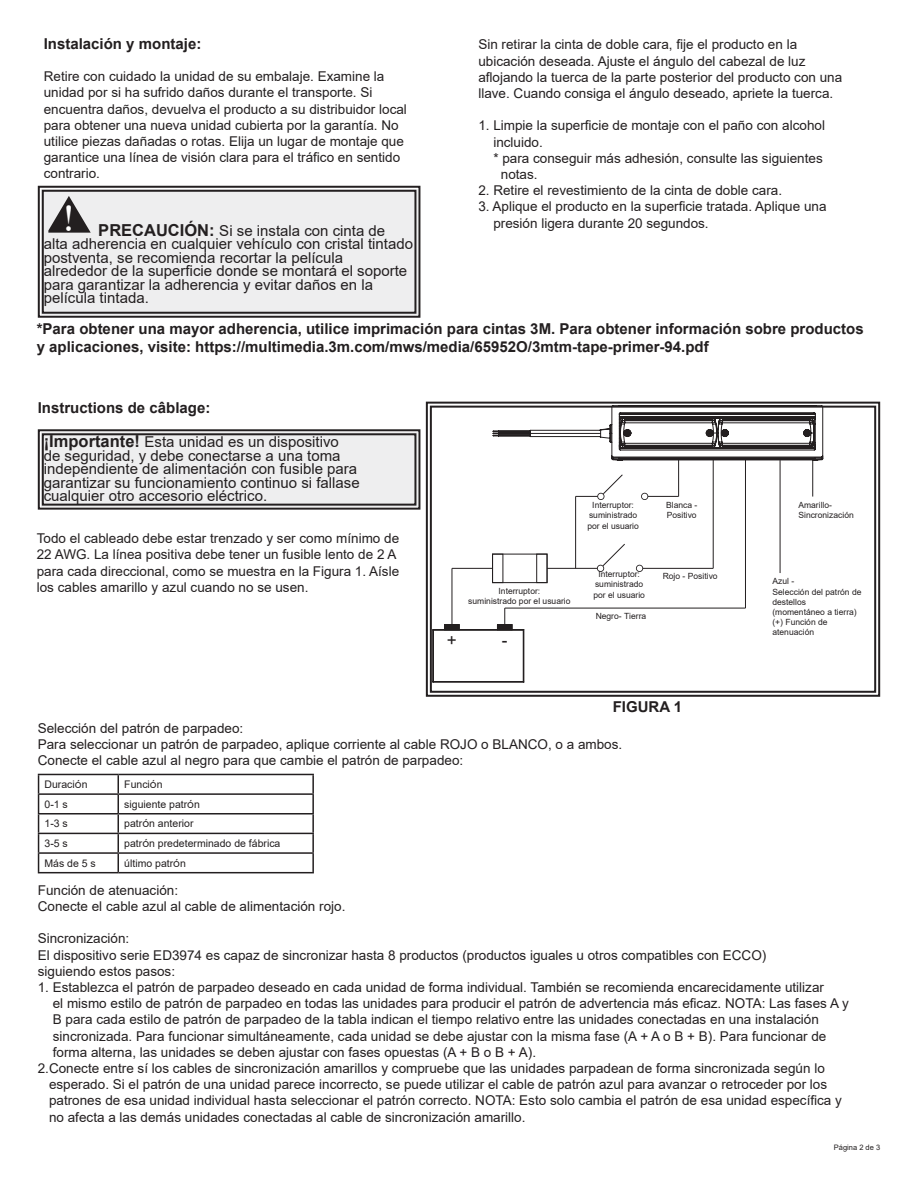
<style>
.page{position:relative;width:918px;height:1188px;background:#fff}
.page>*{position:absolute;margin:0;border:0;box-sizing:border-box;transform-origin:0 0}
.t1{font:38.25px "Bask Old Face";color:#fff}
.t2{font:17.1px "Arial";color:#231f20}
.t3{font:15px/13.5px "Arial";color:#231f20}
.t4{font:700 15px/18px "Arial";color:#231f20}
.t5{font:13.5px/16.2px "Arial";color:#231f20}
.t6{font:10.5px "Arial";color:#231f20}
.t7{font:8.55px/10.2px "Arial";color:#231f20}
.t8{font:7.5px "Arial";color:#231f20}
.s1{font-weight:700;font-size:16.5px}
</style>
<div class="page">
<svg style="left:37px;top:429px;width:384px;height:81px;background:#dfdedf"></svg>
<div style="left:42px;top:433px;width:374px;height:73px;border:2px solid #231f20"></div>
<svg style="left:425px;top:401px;width:456px;height:296px"></svg>
<div style="left:430px;top:406px;width:446px;height:287px;border:2px solid #231f20"></div>
<svg style="left:37px;top:185px;width:384px;height:133px;background:#e3e3e4"></svg>
<div style="left:42px;top:190px;width:374px;height:124px;border:2px solid #231f20"></div>
<hr style="left:38px;top:774px;width:80px;height:1px;background:#231f20">
<hr style="left:118px;top:774px;width:196px;height:1px;background:#231f20">
<hr style="left:38px;top:793px;width:80px;height:2px;background:#231f20">
<hr style="left:118px;top:793px;width:196px;height:2px;background:#231f20">
<hr style="left:38px;top:813px;width:80px;height:2px;background:#231f20">
<hr style="left:118px;top:813px;width:196px;height:2px;background:#231f20">
<hr style="left:38px;top:833px;width:80px;height:1px;background:#231f20">
<hr style="left:118px;top:833px;width:196px;height:1px;background:#231f20">
<hr style="left:38px;top:852px;width:80px;height:2px;background:#231f20">
<svg style="left:38px;top:775px;width:1px;height:97px"></svg>
<hr style="left:118px;top:852px;width:196px;height:2px;background:#231f20">
<svg style="left:118px;top:775px;width:1px;height:97px"></svg>
<svg style="left:312px;top:775px;width:2px;height:97px"></svg>
<hr style="left:38px;top:872px;width:80px;height:1px;background:#231f20">
<hr style="left:118px;top:872px;width:196px;height:1px;background:#231f20">
<p class="t4" style="left:44px;top:35px;width:159px">Instalación y montaje:</p>
<p class="t5" style="left:44px;top:68px;width:365px">Retire con cuidado la unidad de su embalaje. Examine la unidad por si ha sufrido daños durante el transporte. Si encuentra daños, devuelva el producto a su distribuidor local para obtener una nueva unidad cubierta por la garantía. No utilice piezas dañadas o rotas. Elija un lugar de montaje que garantice una línea de visión clara para el tráfico en sentido contrario.</p>
<p class="t1" style="left:64px;top:197px;width:11px">!</p>
<p class="t3" style="left:44px;top:223px;width:371px;text-indent:55px"><span class="s1">PRECAUCIÓN:</span> Si se instala con cinta de alta adherencia en cualquier vehículo con cristal tintado postventa, se recomienda recortar la película</p>
<p class="t3" style="left:44px;top:264px;width:365px">alrededor de la superficie donde se montará el soporte para garantizar la adherencia y evitar daños en la película tintada.</p>
<p class="t5" style="left:478px;top:36px;width:320px">Sin retirar la cinta de doble cara, fije el producto en la</p>
<p class="t5" style="left:478px;top:53px;width:365px">ubicación deseada. Ajuste el ángulo del cabezal de luz aflojando la tuerca de la parte posterior del producto con una llave. Cuando consiga el ángulo deseado, apriete la tuerca.</p>
<p class="t5" style="left:478px;top:117px;width:348px">1. Limpie la superficie de montaje con el paño con alcohol</p>
<p class="t5" style="left:493px;top:134px;width:51px">incluido.</p>
<p class="t5" style="left:493px;top:150px;width:331px">* para conseguir más adhesión, consulte las siguientes</p>
<p class="t5" style="left:501px;top:166px;width:38px">notas.</p>
<p class="t5" style="left:478px;top:182px;width:305px">2. Retire el revestimiento de la cinta de doble cara.</p>
<p class="t5" style="left:478px;top:198px;width:350px">3. Aplique el producto en la superficie tratada. Aplique una</p>
<p class="t5" style="left:493px;top:215px;width:217px">presión ligera durante 20 segundos.</p>
<p class="t4" style="left:37px;top:319px;width:828px">*Para obtener una mayor adherencia, utilice imprimación para cintas 3M. Para obtener información sobre productos y aplicaciones, visite: https://multimedia.3m.com/mws/media/65952O/3mtm-tape-primer-94.pdf</p>
<p class="t4" style="left:38px;top:398px;width:174px">Instructions de câblage:</p>
<p class="t3" style="left:44px;top:435px;width:317px"><span class="s1">¡Importante!</span> Esta unidad es un dispositivo<br>de seguridad, y debe conectarse a una toma independiente de alimentación con fusible para garantizar su funcionamiento continuo si fallase cualquier otro accesorio eléctrico.</p>
<p class="t5" style="left:37px;top:530px;width:364px">Todo el cableado debe estar trenzado y ser como mínimo de</p>
<p class="t5" style="left:37px;top:547px;width:361px">22 AWG. La línea positiva debe tener un fusible lento de 2 A</p>
<p class="t5" style="left:37px;top:563px;width:364px">para cada direccional, como se muestra en la Figura 1. Aísle</p>
<p class="t5" style="left:37px;top:579px;width:273px">los cables amarillo y azul cuando no se usen.</p>
<p class="t7" style="left:468px;top:586px;width:104px;text-align:center">Interruptor:<br>suministrado por el usuario</p>
<p class="t2" style="left:447px;top:628px;width:11px">+</p>
<p class="t2" style="left:502px;top:628px;width:7px">-</p>
<p class="t7" style="left:587px;top:500px;width:53px;text-align:center">Interruptor: suministrado por el usuario</p>
<p class="t7" style="left:666px;top:500px;width:33px">Blanca -<br>Positivo</p>
<p class="t7" style="left:598px;top:569px;width:43px">Interruptor:</p>
<p class="t7" style="left:663px;top:571px;width:56px">Rojo - Positivo</p>
<p class="t7" style="left:593px;top:579px;width:53px">suministrado por el usuario</p>
<p class="t7" style="left:596px;top:611px;width:52px">Negro- Tierra</p>
<p class="t4" style="left:613px;top:698px;width:71px">FIGURA 1</p>
<p class="t5" style="left:38px;top:720px;width:207px">Selección del patrón de parpadeo:</p>
<p class="t5" style="left:38px;top:736px;width:586px">Para seleccionar un patrón de parpadeo, aplique corriente al cable ROJO o BLANCO, o a ambos.</p>
<p class="t5" style="left:38px;top:752px;width:427px">Conecte el cable azul al negro para que cambie el patrón de parpadeo:</p>
<p class="t6" style="left:45px;top:777px;width:44px">DuraciΌn</p>
<p class="t6" style="left:124px;top:777px;width:40px">FunciΌn</p>
<p class="t6" style="left:45px;top:797px;width:25px">0-1 s</p>
<p class="t6" style="left:124px;top:797px;width:77px">siguiente patrΌn</p>
<p class="t6" style="left:45px;top:816px;width:25px">1-3 s</p>
<p class="t6" style="left:124px;top:816px;width:71px">patrΌn anterior</p>
<p class="t6" style="left:45px;top:836px;width:25px">3-5 s</p>
<p class="t6" style="left:124px;top:836px;width:158px">patrΌn predeterminado de fábrica</p>
<p class="t6" style="left:45px;top:856px;width:53px">Más de 5 s</p>
<p class="t6" style="left:124px;top:856px;width:63px">último patrΌn</p>
<p class="t7" style="left:798px;top:500px;width:57px">Amarillo-<br>Sincronización</p>
<p class="t7" style="left:772px;top:576px;width:91px">Azul -<br>Selección del patrón de destellos<br>(momentáneo a tierra) (+) Función de atenuación</p>
<p class="t5" style="left:38px;top:882px;width:142px">Función de atenuación:</p>
<p class="t5" style="left:38px;top:898px;width:309px">Conecte el cable azul al cable de alimentación rojo.</p>
<p class="t5" style="left:38px;top:930px;width:93px">Sincronización:</p>
<p class="t5" style="left:38px;top:947px;width:730px">El dispositivo serie ED3974 es capaz de sincronizar hasta 8 productos (productos iguales u otros compatibles con ECCO)</p>
<p class="t5" style="left:38px;top:963px;width:139px">siguiendo estos pasos:</p>
<p class="t5" style="left:38px;top:979px;width:788px">1. Establezca el patrón de parpadeo deseado en cada unidad de forma individual. También se recomienda encarecidamente utilizar</p>
<p class="t5" style="left:53px;top:995px;width:797px">el mismo estilo de patrón de parpadeo en todas las unidades para producir el patrón de advertencia más eficaz. NOTA: Las fases A y</p>
<p class="t5" style="left:53px;top:1011px;width:768px">B para cada estilo de patrón de parpadeo de la tabla indican el tiempo relativo entre las unidades conectadas en una instalación</p>
<p class="t5" style="left:53px;top:1028px;width:775px">sincronizada. Para funcionar simultáneamente, cada unidad se debe ajustar con la misma fase (A + A o B + B). Para funcionar de</p>
<p class="t5" style="left:53px;top:1044px;width:485px">forma alterna, las unidades se deben ajustar con fases opuestas (A + B o B + A).</p>
<p class="t5" style="left:38px;top:1060px;width:789px">2.Conecte entre sí los cables de sincronización amarillos y compruebe que las unidades parpadean de forma sincronizada según lo</p>
<p class="t5" style="left:49px;top:1076px;width:780px">esperado. Si el patrón de una unidad parece incorrecto, se puede utilizar el cable de patrón azul para avanzar o retroceder por los</p>
<p class="t5" style="left:49px;top:1092px;width:794px">patrones de esa unidad individual hasta seleccionar el patrón correcto. NOTA: Esto solo cambia el patrón de esa unidad específica y</p>
<p class="t5" style="left:49px;top:1109px;width:478px">no afecta a las demás unidades conectadas al cable de sincronización amarillo.</p>
<p class="t8" style="left:834px;top:1142px;width:48px">Página 2 de 3</p>
</div>
